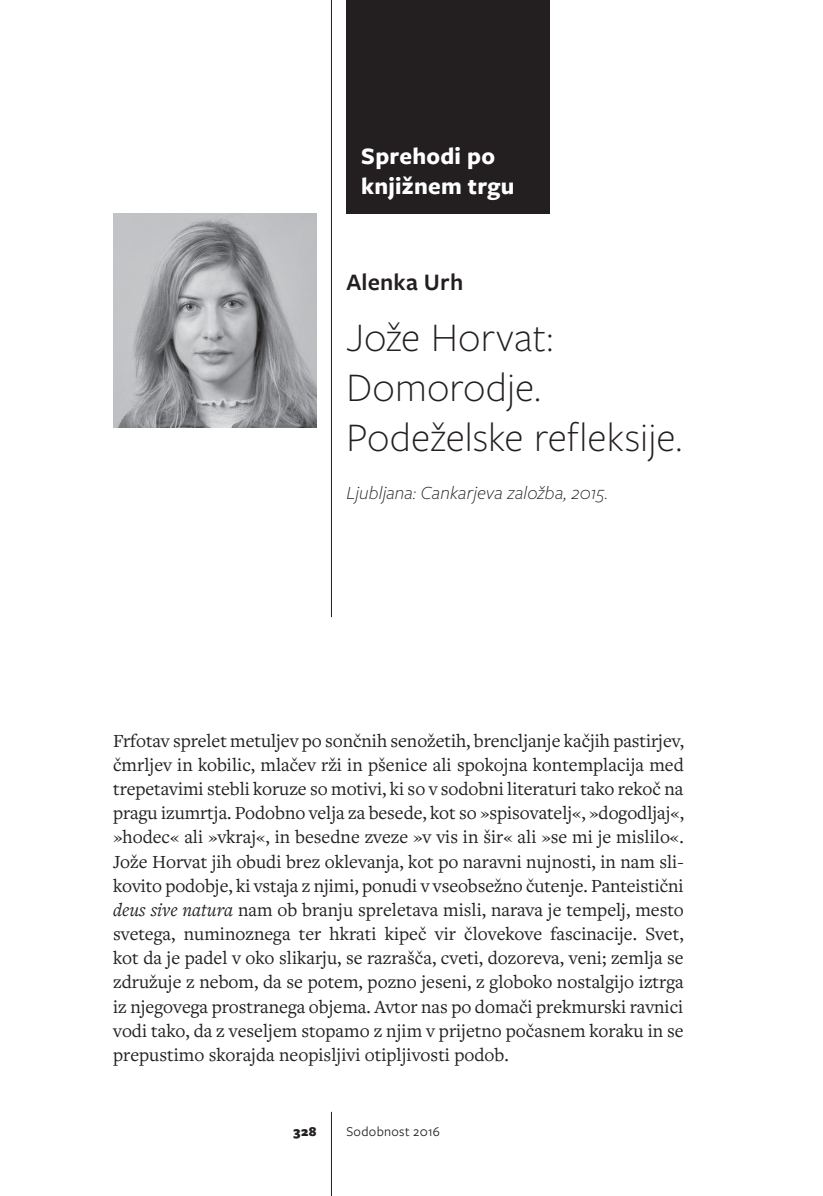
<style>
.page{position:relative;width:823px;height:1196px;background:#fff}
.page>*{position:absolute;margin:0;border:0;box-sizing:border-box;transform-origin:0 0}
.t1{font:300 42px/50.4px "Freight Sans Pro";color:#231f20}
.t2{font:700 24.5px/29.4px "Freight Sans Pro";letter-spacing:.01em;color:#fff}
.t3{font:600 24.5px "Freight Sans Pro";letter-spacing:.01em;color:#231f20}
.t4{font:19.25px/24.2px "Freight Text Pro";color:#231f20;text-align:justify}
.t5{font:italic 300 19.25px "Freight Sans Pro";letter-spacing:.01em;color:#231f20}
.t6{font:14px "Freight Sans Pro";letter-spacing:.025em;color:#231f20}
.t7{font:900 14px "Freight Sans Pro";color:#231f20}
.s1{font-style:italic}
</style>
<div class="page">
<img style="left:113px;top:214px;width:204px;height:213px">
<hr style="left:331px;top:1111px;width:1px;height:85px;background:#231f20">
<hr style="left:331px;top:0;width:1px;height:617px;background:#231f20">
<div style="left:346px;top:0;width:204px;height:214px;background:#231f20"></div>
<p class="t2" style="left:361px;top:141px;width:155px">Sprehodi po knjižnem trgu</p>
<p class="t3" style="left:346px;top:266px;width:118px">Alenka Urh</p>
<h1 class="t1" style="left:346px;top:310px;width:337px">Jože Horvat:<br>Domorodje.<br>Podeželske refleksije.</h1>
<p class="t5" style="left:346px;top:480px;width:263px">Ljubljana: Cankarjeva založba, 2015.</p>
<p class="t4" style="left:113px;top:728px;width:572px">Frfotav sprelet metuljev po sončnih senožetih, brencljanje kačjih pastirjev, čmrljev in kobilic, mlačev rži in pšenice ali spokojna kontemplacija med trepetavimi stebli koruze so motivi, ki so v sodobni literaturi tako rekoč na pragu izumrtja. Podobno velja za besede, kot so »spisovatelj«, »dogodljaj«, »hodec« ali »vkraj«, in besedne zveze »v vis in šir« ali »se mi je mislilo«.<br>Jože Horvat jih obudi brez oklevanja, kot po naravni nujnosti, in nam sli&shy;kovito podobje, ki vstaja z njimi, ponudi v vseobsežno čutenje. Panteistični <span class="s1">deus sive natura</span> nam ob branju spreletava misli, narava je tempelj, mesto svetega, numinoznega ter hkrati kipeč vir človekove fascinacije. Svet, kot da je padel v oko slikarju, se razrašča, cveti, dozoreva, veni; zemlja se združuje z nebom, da se potem, pozno jeseni, z globoko nostalgijo iztrga iz njegovega prostranega objema. Avtor nas po domači prekmurski ravnici vodi tako, da z veseljem stopamo z njim v prijetno počasnem koraku in se prepustimo skorajda neopisljivi otipljivosti podob.</p>
<p class="t7" style="left:293px;top:1122px;width:25px">328</p>
<p class="t6" style="left:346px;top:1122px;width:95px">Sodobnost 2016</p>
</div>
